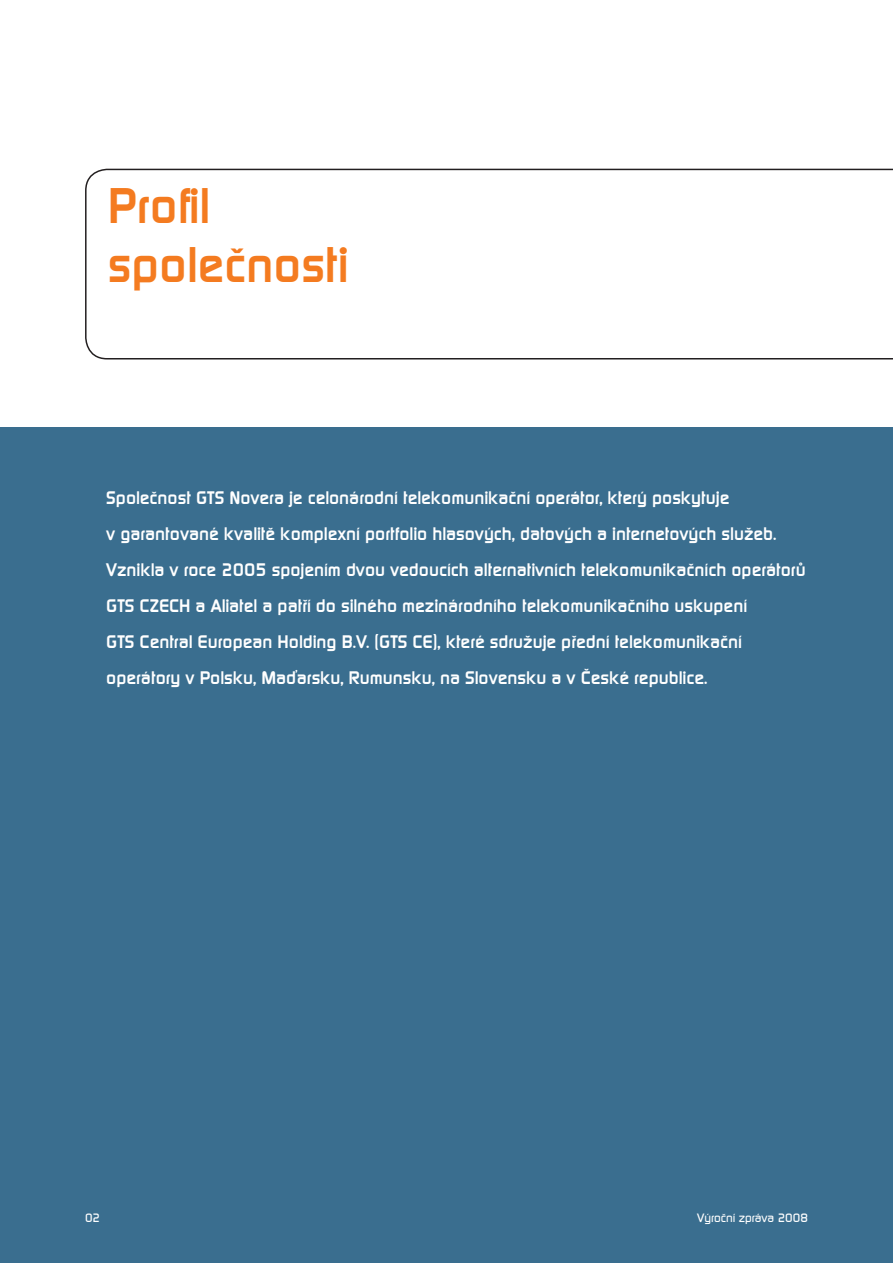
<style>
.page{position:relative;width:893px;height:1263px;background:#fff}
.page>*{position:absolute;margin:0;border:0;box-sizing:border-box;transform-origin:0 0}
.t1{font:700 49.5px/59.4px "Modaerne CE";color:#f47b20}
.t2{font:700 18px/36px "Modaerne CE";color:#fff}
.t3{font:12px "Modaerne CE";color:#fff}
</style>
<div class="page">
<div style="left:0;top:427px;width:893px;height:836px;background:#3a6e8f"></div>
<svg style="left:85px;top:169px;width:808px;height:190px"></svg>
<h1 class="t1" style="left:108px;top:180px;width:242px">Profil společnosti</h1>
<p class="t2" style="left:106px;top:481px;width:701px">Společnost GTS Novera je celonárodní telekomunikační operátor, který poskytuje<br>v garantované kvalitě komplexní portfolio hlasových, datových a internetových služeb.<br>Vznikla v roce 2005 spojením dvou vedoucích alternativních telekomunikačních operátorů GTS CZECH a Aliatel a patří do silného mezinárodního telekomunikačního uskupení<br>GTS Central European Holding B.V. (GTS CE), které sdružuje přední telekomunikační operátory v Polsku, Maďarsku, Rumunsku, na Slovensku a v České republice.</p>
<p class="t3" style="left:85px;top:1213px;width:17px">02</p>
<p class="t3" style="left:697px;top:1213px;width:112px">Výroční zpráva 2008</p>
</div>
